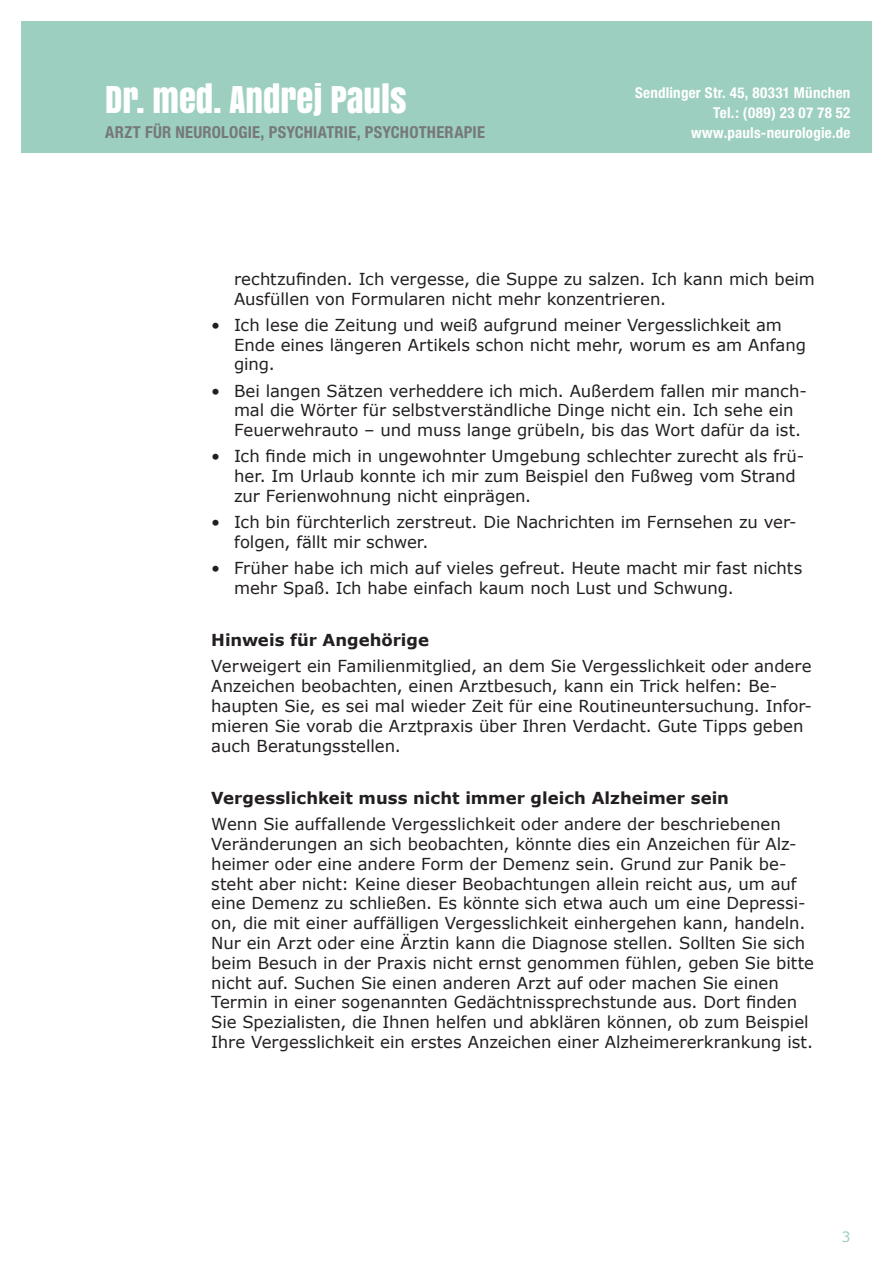
<style>
.page{position:relative;width:893px;height:1263px;background:#fff}
.page>*{position:absolute;margin:0;border:0;box-sizing:border-box;transform-origin:0 0}
.t1{font:34.5px "Anton";color:#fff}
.t2{font:16.5px/19.8px "Verdana";letter-spacing:-.005em;color:#231f20}
.t3{font:700 16.5px "Verdana";letter-spacing:.005em;color:#231f20}
.t4{font:700 condensed 16.5px "Helvetica Neue";letter-spacing:.015em;color:#76787b}
.t5{font:700 condensed 15px/20px "Helvetica Neue";letter-spacing:.025em;color:#fff;text-align:right}
.t6{font:14.25px "Verdana";color:#9ccfbf}
</style>
<div class="page">
<div style="left:21px;top:21px;width:851px;height:132px;background:#9ccfbf"></div>
<h1 class="t1" style="left:105px;top:73px;width:303px">DR. MED. ANDREJ PAULS</h1>
<p class="t5" style="left:635px;top:82px;width:217px">Sendlinger Str. 45, 80331 München<br>Tel.: (089) 23 07 78 52</p>
<p class="t4" style="left:105px;top:122px;width:381px">Arzt Für Neurologie, Psychiatrie, Psychotherapie</p>
<p class="t5" style="left:691px;top:122px;width:161px">www.pauls-neurologie.de</p>
<p class="t2" style="left:234px;top:268px;width:582px">rechtzufinden. Ich vergesse, die Suppe zu salzen. Ich kann mich beim<br>Ausfüllen von Formularen nicht mehr konzentrieren.</p>
<p class="t2" style="left:234px;top:314px;width:573px;text-indent:-23px">• Ich lese die Zeitung und weiß aufgrund meiner Vergesslichkeit am<br>Ende eines längeren Artikels schon nicht mehr, worum es am Anfang ging.</p>
<p class="t2" style="left:234px;top:380px;width:574px;text-indent:-23px">• Bei langen Sätzen verheddere ich mich. Außerdem fallen mir manch&shy;mal die Wörter für selbstverständliche Dinge nicht ein. Ich sehe ein<br>Feuerwehrauto – und muss lange grübeln, bis das Wort dafür da ist.</p>
<p class="t2" style="left:234px;top:446px;width:572px;text-indent:-23px">• Ich finde mich in ungewohnter Umgebung schlechter zurecht als frü&shy;her. Im Urlaub konnte ich mir zum Beispiel den Fußweg vom Strand zur Ferienwohnung nicht einprägen.</p>
<p class="t2" style="left:234px;top:512px;width:564px;text-indent:-23px">• Ich bin fürchterlich zerstreut. Die Nachrichten im Fernsehen zu ver&shy;folgen, fällt mir schwer.</p>
<p class="t2" style="left:234px;top:558px;width:570px;text-indent:-23px">• Früher habe ich mich auf vieles gefreut. Heute macht mir fast nichts mehr Spaß. Ich habe einfach kaum noch Lust und Schwung.</p>
<p class="t3" style="left:211px;top:630px;width:219px">Hinweis für Angehörige</p>
<p class="t2" style="left:211px;top:656px;width:602px">Verweigert ein Familienmitglied, an dem Sie Vergesslichkeit oder andere Anzeichen beobachten, einen Arztbesuch, kann ein Trick helfen: Be&shy;haupten Sie, es sei mal wieder Zeit für eine Routineuntersuchung. Infor&shy;mieren Sie vorab die Arztpraxis über Ihren Verdacht. Gute Tipps geben auch Beratungsstellen.</p>
<p class="t3" style="left:211px;top:787px;width:519px">Vergesslichkeit muss nicht immer gleich Alzheimer sein</p>
<p class="t2" style="left:211px;top:814px;width:604px">Wenn Sie auffallende Vergesslichkeit oder andere der beschriebenen Veränderungen an sich beobachten, könnte dies ein Anzeichen für Alz&shy;heimer oder eine andere Form der Demenz sein. Grund zur Panik be&shy;steht aber nicht: Keine dieser Beobachtungen allein reicht aus, um auf eine Demenz zu schließen. Es könnte sich etwa auch um eine Depressi&shy;on, die mit einer auffälligen Vergesslichkeit einhergehen kann, handeln.<br>Nur ein Arzt oder eine Ärztin kann die Diagnose stellen. Sollten Sie sich beim Besuch in der Praxis nicht ernst genommen fühlen, geben Sie bitte nicht auf. Suchen Sie einen anderen Arzt auf oder machen Sie einen Termin in einer sogenannten Gedächtnissprechstunde aus. Dort finden Sie Spezialisten, die Ihnen helfen und abklären können, ob zum Beispiel Ihre Vergesslichkeit ein erstes Anzeichen einer Alzheimererkrankung ist.</p>
<p class="t6" style="left:841px;top:1227px;width:11px">3</p>
</div>
